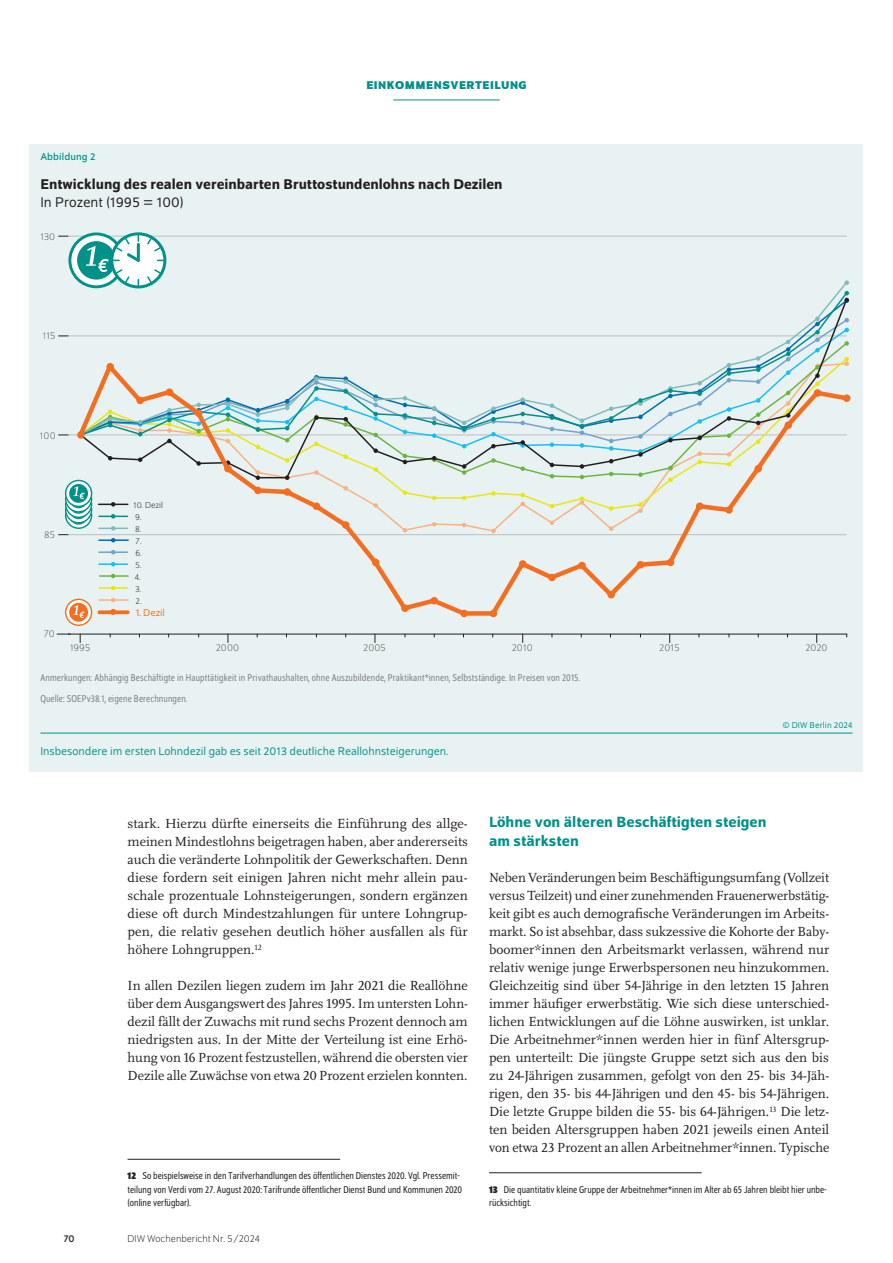
<style>
.page{position:relative;width:893px;height:1263px;background:#fff}
.page>*{position:absolute;margin:0;border:0;box-sizing:border-box;transform-origin:0 0}
.t1{font:500 15.75px/19.5px "Schumpeter";color:#009188}
.t2{font:500 15px "Schumpeter";color:#231f20}
.t3{font:15px "Schumpeter Blond";color:#231f20}
.t4{font:13.8px/18px "Scala Pro";color:#231f20;text-align:justify}
.t5{font:12px "Schumpeter Blond";color:#009188}
.t6{font:700 12px "Schumpeter";color:#009188}
.t7{font:semi-condensed 10.5px/13.5px "Schumpeter Blond";color:#231f20}
.t8{font:semi-condensed 10.5px/21.3px "Schumpeter Blond";letter-spacing:.01em;color:#808285}
.t9{font:300 10.5px "Schumpeter";color:#595959}
.t10{font:300 10.5px "Schumpeter";color:#231f20}
.t11{font:10.5px "Schumpeter";letter-spacing:.01em;color:#009188}
.t12{font:10.5px "Schumpeter Blond";color:#f36e21}
.t13{font:10.5px "Schumpeter";color:#231f20}
.t14{font:300 9px "Schumpeter";color:#231f20}
.t15{font:9px "Schumpeter Blond";letter-spacing:.01em;color:#009188}
.s1{font-family:"Schumpeter";font-weight:700}
</style>
<div class="page">
<hr style="left:393px;top:100px;width:107px;height:1px;background:#009188">
<hr style="left:128px;top:1159px;width:212px;height:1px;background:#231f20">
<hr style="left:489px;top:1172px;width:213px;height:1px;background:#231f20">
<div style="left:30px;top:144px;width:833px;height:628px;background:#e9f2f2"></div>
<hr style="left:69px;top:435px;width:777px;height:1px;background:#bcbdc0">
<hr style="left:69px;top:336px;width:777px;height:1px;background:#bcbdc0">
<hr style="left:69px;top:236px;width:777px;height:1px;background:#bcbdc0">
<hr style="left:68px;top:634px;width:779px;height:1px;background:#231f20">
<svg style="left:57px;top:634px;width:14px;height:1px"></svg>
<svg style="left:844px;top:280px;width:5px;height:5px"></svg>
<svg style="left:78px;top:298px;width:770px;height:60px"></svg>
<svg style="left:844px;top:291px;width:5px;height:12px"></svg>
<svg style="left:59px;top:232px;width:106px;height:56px"></svg>
<svg style="left:65px;top:599px;width:26px;height:27px"></svg>
<svg style="left:59px;top:480px;width:16px;height:55px"></svg>
<svg style="left:75px;top:358px;width:776px;height:260px"></svg>
<div style="left:77px;top:431px;width:8px;height:8px;background:#f36e21;border-radius:50%"></div>
<div style="left:106px;top:363px;width:8px;height:7px;background:#f36e21;border-radius:50%"></div>
<div style="left:136px;top:397px;width:8px;height:7px;background:#f36e21;border-radius:50%"></div>
<div style="left:166px;top:388px;width:7px;height:8px;background:#f36e21;border-radius:50%"></div>
<div style="left:195px;top:409px;width:7px;height:8px;background:#f36e21;border-radius:50%"></div>
<div style="left:224px;top:465px;width:8px;height:7px;background:#f36e21;border-radius:50%"></div>
<div style="left:254px;top:487px;width:8px;height:7px;background:#f36e21;border-radius:50%"></div>
<div style="left:283px;top:488px;width:8px;height:8px;background:#f36e21;border-radius:50%"></div>
<div style="left:313px;top:502px;width:7px;height:8px;background:#f36e21;border-radius:50%"></div>
<div style="left:342px;top:521px;width:7px;height:8px;background:#f36e21;border-radius:50%"></div>
<div style="left:372px;top:559px;width:7px;height:7px;background:#f36e21;border-radius:50%"></div>
<div style="left:401px;top:604px;width:8px;height:8px;background:#f36e21;border-radius:50%"></div>
<div style="left:430px;top:597px;width:8px;height:7px;background:#f36e21;border-radius:50%"></div>
<div style="left:460px;top:610px;width:8px;height:7px;background:#f36e21;border-radius:50%"></div>
<div style="left:490px;top:610px;width:7px;height:7px;background:#f36e21;border-radius:50%"></div>
<div style="left:519px;top:560px;width:7px;height:8px;background:#f36e21;border-radius:50%"></div>
<div style="left:548px;top:574px;width:8px;height:7px;background:#f36e21;border-radius:50%"></div>
<div style="left:578px;top:562px;width:8px;height:7px;background:#f36e21;border-radius:50%"></div>
<div style="left:607px;top:591px;width:8px;height:7px;background:#f36e21;border-radius:50%"></div>
<div style="left:637px;top:561px;width:7px;height:7px;background:#f36e21;border-radius:50%"></div>
<div style="left:667px;top:559px;width:7px;height:7px;background:#f36e21;border-radius:50%"></div>
<div style="left:696px;top:502px;width:7px;height:8px;background:#f36e21;border-radius:50%"></div>
<div style="left:725px;top:506px;width:8px;height:8px;background:#f36e21;border-radius:50%"></div>
<div style="left:754px;top:465px;width:8px;height:7px;background:#f36e21;border-radius:50%"></div>
<div style="left:784px;top:421px;width:8px;height:8px;background:#f36e21;border-radius:50%"></div>
<div style="left:814px;top:389px;width:7px;height:8px;background:#f36e21;border-radius:50%"></div>
<div style="left:843px;top:394px;width:7px;height:8px;background:#f36e21;border-radius:50%"></div>
<hr style="left:40px;top:733px;width:813px;height:1px;background:#009188">
<p class="t6" style="left:366px;top:79px;width:17px">EINKOMMENSVERTEILUNG</p>
<p class="t11" style="left:40px;top:151px;width:56px">Abbildung 2</p>
<p class="t2" style="left:40px;top:176px;width:464px">Entwicklung des realen vereinbarten Bruttostundenlohns nach Dezilen</p>
<p class="t3" style="left:40px;top:194px;width:145px">In Prozent (1995 = 100)</p>
<p class="t9" style="left:40px;top:231px;width:16px">130</p>
<p class="t9" style="left:43px;top:330px;width:14px">115</p>
<p class="t9" style="left:40px;top:430px;width:17px">100</p>
<p class="t9" style="left:44px;top:529px;width:13px">85</p>
<p class="t9" style="left:44px;top:628px;width:12px">70</p>
<p class="t14" style="left:134px;top:500px;width:31px">10. Dezil</p>
<p class="t14" style="left:135px;top:513px;width:8px">9.</p>
<p class="t14" style="left:135px;top:525px;width:8px">8.</p>
<p class="t14" style="left:135px;top:537px;width:8px">7.</p>
<p class="t14" style="left:135px;top:549px;width:8px">6.</p>
<p class="t14" style="left:135px;top:561px;width:8px">5.</p>
<p class="t14" style="left:134px;top:573px;width:8px">4.</p>
<p class="t14" style="left:135px;top:585px;width:8px">3.</p>
<p class="t14" style="left:136px;top:597px;width:7px">2.</p>
<p class="t12" style="left:136px;top:607px;width:31px">1. Dezil</p>
<p class="t9" style="left:70px;top:642px;width:22px">1995</p>
<p class="t9" style="left:216px;top:642px;width:25px">2000</p>
<p class="t9" style="left:363px;top:642px;width:24px">2005</p>
<p class="t9" style="left:512px;top:642px;width:22px">2010</p>
<p class="t9" style="left:659px;top:642px;width:22px">2015</p>
<p class="t9" style="left:805px;top:642px;width:23px">2020</p>
<p class="t8" style="left:40px;top:667px;width:541px">Anmerkungen: Abhängig Beschäftigte in Haupttätigkeit in Privathaushalten, ohne Auszubildende, Praktikant*innen, Selbstständige. In Preisen von 2015.<br>Quelle: SOEPv38.1, eigene Berechnungen.</p>
<p class="t5" style="left:40px;top:745px;width:409px">Insbesondere im ersten Lohndezil gab es seit 2013 deutliche Reallohnsteigerungen.</p>
<p class="t15" style="left:782px;top:721px;width:72px">© DIW Berlin 2024</p>
<p class="t4" style="left:128px;top:814px;width:342px">stark. Hierzu dürfte einerseits die Einführung des allge&shy;meinen Mindestlohns beigetragen haben, aber andererseits auch die veränderte Lohnpolitik der Gewerkschaften. Denn diese fordern seit einigen Jahren nicht mehr allein pau&shy;schale prozentuale Lohnsteigerungen, sondern ergänzen diese oft durch Mindestzahlungen für untere Lohngrup&shy;pen, die relativ gesehen deutlich höher ausfallen als für höhere Lohngruppen.<sup>12</sup></p>
<p class="t4" style="left:128px;top:976px;width:342px">In allen Dezilen liegen zudem im Jahr 2021 die Reallöhne über dem Ausgangswert des Jahres 1995. Im untersten Lohn&shy;dezil fällt der Zuwachs mit rund sechs Prozent dennoch am niedrigsten aus. In der Mitte der Verteilung ist eine Erhö&shy;hung von 16 Prozent festzustellen, während die obersten vier Dezile alle Zuwächse von etwa 20 Prozent erzielen konnten.</p>
<p class="t7" style="left:128px;top:1169px;width:336px"><span class="s1">12</span> So beispielsweise in den Tarifverhandlungen des öffentlichen Dienstes 2020. Vgl. Pressemit&shy;teilung von Verdi vom 27. August 2020: Tarifrunde öffentlicher Dienst Bund und Kommunen 2020 (online verfügbar).</p>
<p class="t13" style="left:64px;top:1233px;width:12px">70</p>
<p class="t10" style="left:128px;top:1234px;width:134px">DIW Wochenbericht Nr. 5/2024</p>
<p class="t1" style="left:489px;top:812px;width:279px">Löhne von älteren Beschäftigten steigen am stärksten</p>
<p class="t4" style="left:489px;top:868px;width:342px">Neben Veränderungen beim Beschäftigungsumfang (Vollzeit versus Teilzeit) und einer zunehmenden Frauenerwerbstätig&shy;keit gibt es auch demografische Veränderungen im Arbeits&shy;markt. So ist absehbar, dass sukzessive die Kohorte der Baby&shy;boomer*innen den Arbeitsmarkt verlassen, während nur relativ wenige junge Erwerbspersonen neu hinzukommen.<br>Gleichzeitig sind über 54-Jährige in den letzten 15 Jahren immer häufiger erwerbstätig. Wie sich diese unterschied&shy;lichen Entwicklungen auf die Löhne auswirken, ist unklar.<br>Die Arbeitnehmer*innen werden hier in fünf Altersgrup&shy;pen unterteilt: Die jüngste Gruppe setzt sich aus den bis zu 24-Jährigen zusammen, gefolgt von den 25- bis 34-Jäh&shy;rigen, den 35- bis 44-Jährigen und den 45- bis 54-Jährigen.<br>Die letzte Gruppe bilden die 55- bis 64-Jährigen.<sup>13</sup> Die letz&shy;ten beiden Altersgruppen haben 2021 jeweils einen Anteil von etwa 23 Prozent an allen Arbeitnehmer*innen. Typische</p>
<p class="t7" style="left:489px;top:1183px;width:339px"><span class="s1">13</span> Die quantitativ kleine Gruppe der Arbeitnehmer*innen im Alter ab 65 Jahren bleibt hier unbe&shy;rücksichtigt.</p>
</div>
